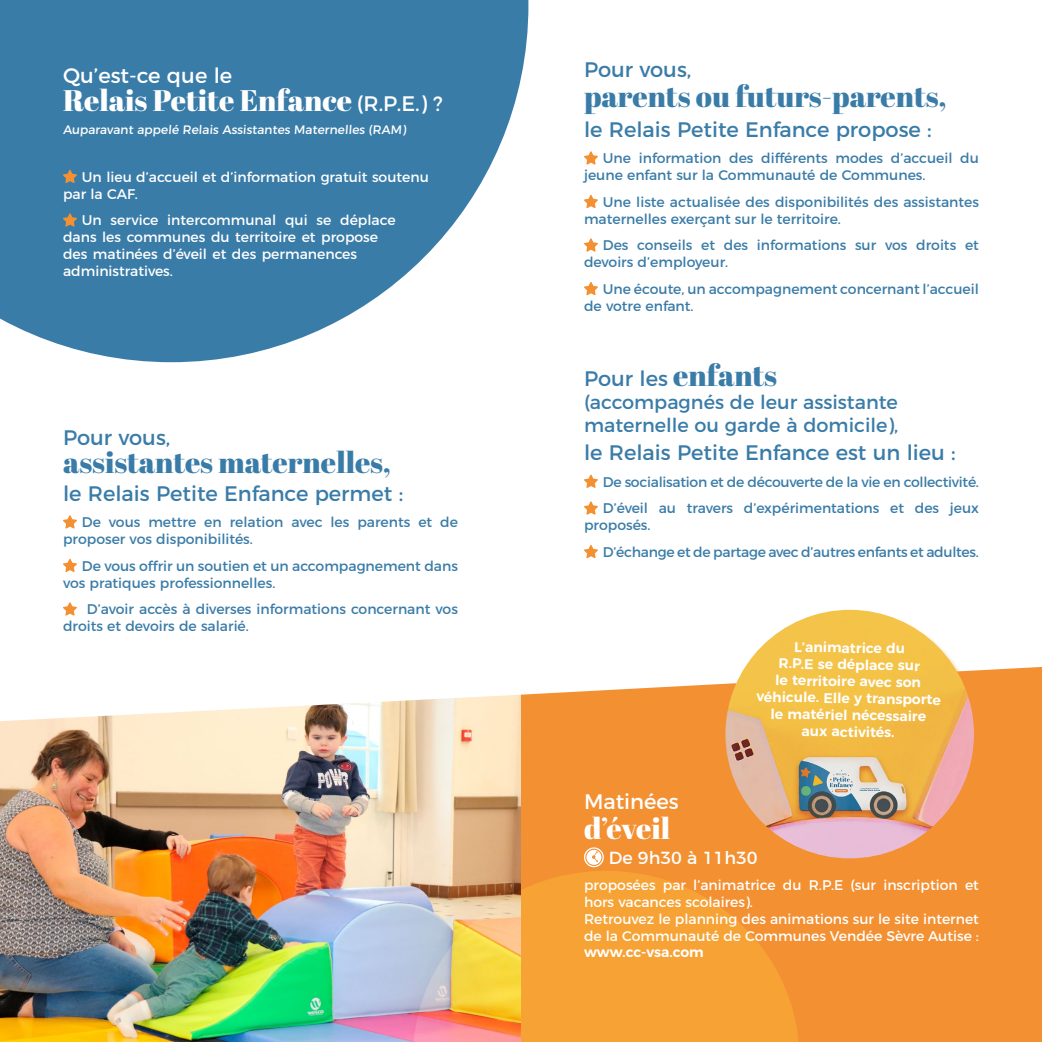
<style>
.page{position:relative;width:1042px;height:1042px;background:#fff}
.page>*{position:absolute;margin:0;border:0;box-sizing:border-box;transform-origin:0 0}
.t1{font:29.75px "Abril Fatface";color:#3a7ca8}
.t2{font:29.75px "Abril Fatface";color:#fff}
.t3{font:21px "Montserrat";color:#3a7ca8}
.t4{font:21px "Montserrat";color:#fff}
.t5{font:19.25px/23.1px "Montserrat";color:#3a7ca8}
.t6{font:17.5px "Montserrat";color:#fff}
.t7{font:14px/16.8px "Montserrat";color:#3a7ca8}
.t8{font:14px/16.8px "Montserrat";color:#fff}
.t9{font:14px/26.8px "Montserrat";letter-spacing:-.02em;color:#3a7ca8}
.t10{font:600 14px/16.8px "Montserrat";color:#fff;text-align:center}
.t11{font:12.25px "Montserrat";color:#fff}
.s1{font-family:"Montserrat";font-size:21px}
.s2{font-family:"Abril Fatface";font-size:29.75px}
</style>
<div class="page">
<div style="left:521px;top:667px;width:521px;height:375px;background:#f39032"></div>
<svg style="left:0;top:0;width:528px;height:362px;fill:#3a7ca8"></svg>
<svg style="left:584px;top:474px;width:14px;height:14px"></svg>
<svg style="left:584px;top:501px;width:14px;height:14px"></svg>
<svg style="left:584px;top:545px;width:14px;height:13px"></svg>
<img style="left:0;top:694px;width:521px;height:348px">
<svg style="left:63px;top:170px;width:14px;height:13px"></svg>
<svg style="left:63px;top:213px;width:14px;height:14px"></svg>
<svg style="left:63px;top:515px;width:14px;height:14px"></svg>
<svg style="left:63px;top:559px;width:14px;height:13px"></svg>
<svg style="left:63px;top:602px;width:14px;height:14px"></svg>
<svg style="left:584px;top:151px;width:14px;height:14px"></svg>
<svg style="left:584px;top:195px;width:14px;height:13px"></svg>
<svg style="left:584px;top:238px;width:14px;height:14px"></svg>
<svg style="left:584px;top:282px;width:14px;height:13px"></svg>
<svg style="left:413px;top:871px;width:386px;height:171px;background:#efa549"></svg>
<svg style="left:584px;top:847px;width:20px;height:20px"></svg>
<div style="left:726px;top:611px;width:254px;height:253px;background:#f39032;opacity:.2"></div>
<img style="left:725px;top:610px;width:249px;height:248px;border-radius:124px">
<h2 class="t4" style="left:63px;top:59px;width:171px">Qu’est-ce que le</h2>
<h1 class="t2" style="left:63px;top:80px;width:381px">Relais Petite Enfance <span class="s1">(R.P.E.) ?</span></h1>
<p class="t11" style="left:63px;top:120px;width:346px">Auparavant appelé Relais Assistantes Maternelles (RAM)</p>
<p class="t8" style="left:63px;top:167px;width:367px;text-indent:19px">Un lieu d’accueil et d’information gratuit soutenu par la CAF.</p>
<p class="t8" style="left:63px;top:211px;width:334px;text-indent:19px">Un service intercommunal qui se déplace dans les communes du territoire et propose des matinées d’éveil et des permanences administratives.</p>
<h2 class="t3" style="left:63px;top:420px;width:109px">Pour vous,</h2>
<h1 class="t1" style="left:63px;top:441px;width:329px">assistantes maternelles,</h1>
<h2 class="t3" style="left:63px;top:476px;width:342px">le Relais Petite Enfance permet :</h2>
<p class="t7" style="left:63px;top:513px;width:396px;text-indent:19px">De vous mettre en relation avec les parents et de proposer vos disponibilités.</p>
<p class="t7" style="left:63px;top:556px;width:396px;text-indent:19px">De vous offrir un soutien et un accompagnement dans vos pratiques professionnelles.</p>
<p class="t7" style="left:63px;top:600px;width:396px;text-indent:24px">D’avoir accès à diverses informations concernant vos droits et devoirs de salarié.</p>
<h2 class="t3" style="left:584px;top:53px;width:109px">Pour vous,</h2>
<h1 class="t1" style="left:584px;top:75px;width:364px">parents ou futurs-parents,</h1>
<h2 class="t3" style="left:584px;top:112px;width:349px">le Relais Petite Enfance propose :</h2>
<p class="t7" style="left:584px;top:149px;width:396px;text-indent:19px">Une information des différents modes d’accueil du jeune enfant sur la Communauté de Communes.</p>
<p class="t7" style="left:584px;top:192px;width:396px;text-indent:19px">Une liste actualisée des disponibilités des assistantes maternelles exerçant sur le territoire.</p>
<p class="t7" style="left:584px;top:236px;width:396px;text-indent:19px">Des conseils et des informations sur vos droits et devoirs d’employeur.</p>
<p class="t7" style="left:584px;top:279px;width:396px;text-indent:19px">Une écoute, un accompagnement concernant l’accueil de votre enfant.</p>
<h2 class="t3" style="left:584px;top:361px;width:195px">Pour les <span class="s2">enfants</span></h2>
<h3 class="t5" style="left:584px;top:389px;width:316px">(accompagnés de leur assistante maternelle ou garde à domicile),</h3>
<h2 class="t3" style="left:584px;top:436px;width:373px">le Relais Petite Enfance est un lieu :</h2>
<p class="t9" style="left:603px;top:467px;width:378px">De socialisation et de découverte de la vie en collectivité.<br>D’éveil au travers d’expérimentations et des jeux</p>
<p class="t9" style="left:603px;top:511px;width:377px;text-indent:-19px">proposés.<br>D’échange et de partage avec d’autres enfants et adultes.</p>
<p class="t10" style="left:757px;top:636px;width:186px;rotate:1deg">L’animatrice du<br>R.P.E se déplace sur<br>le territoire avec son véhicule. Elle y transporte le matériel nécessaire aux activités.</p>
<h2 class="t4" style="left:584px;top:785px;width:96px">Matinées</h2>
<h1 class="t2" style="left:584px;top:807px;width:88px">d’éveil</h1>
<p class="t6" style="left:609px;top:843px;width:150px">De 9h30 à 11h30</p>
<p class="t8" style="left:584px;top:876px;width:396px">proposées par l’animatrice du R.P.E (sur inscription et hors vacances scolaires).<br>Retrouvez le planning des animations sur le site internet de la Communauté de Communes Vendée Sèvre Autise :</p>
<p class="t10" style="left:584px;top:943px;width:121px">www.cc-vsa.com</p>
</div>
